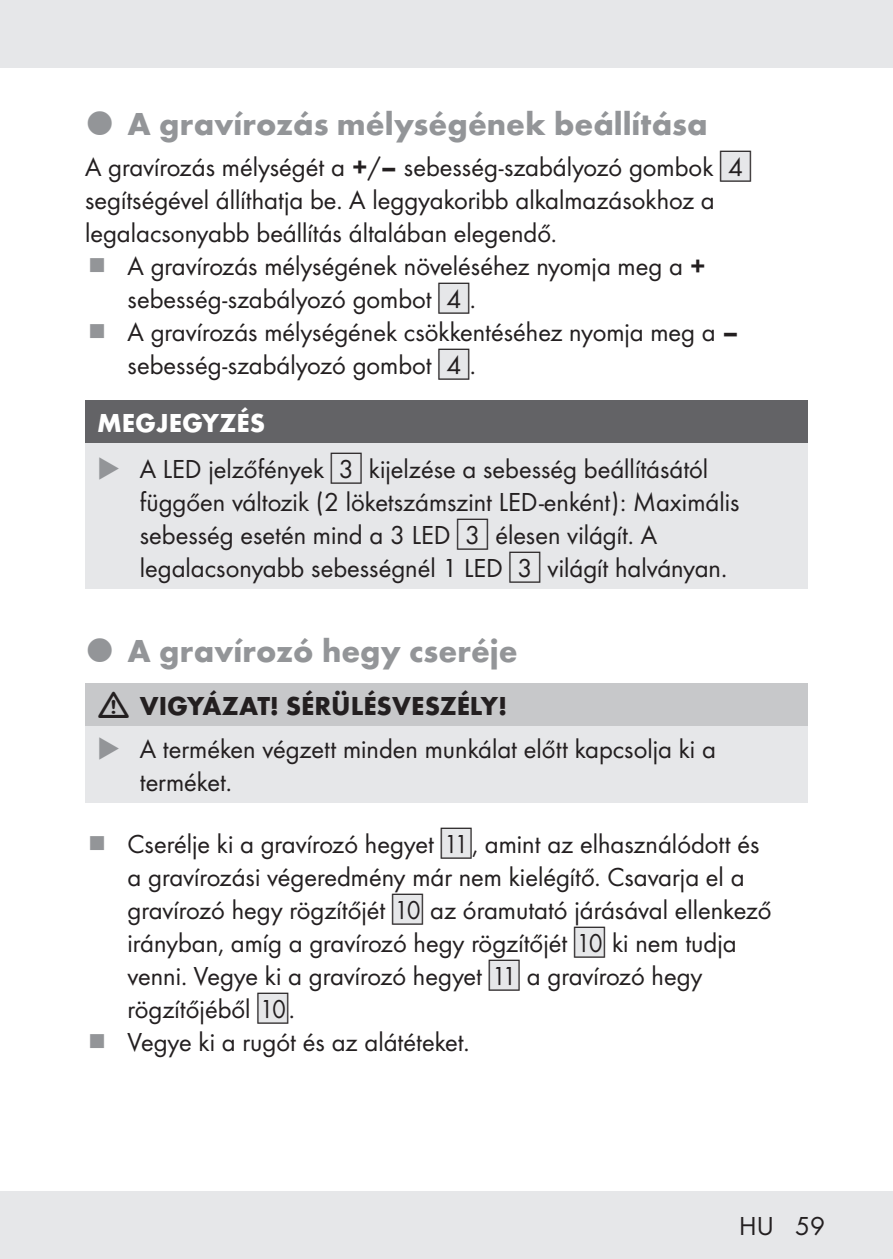
<style>
.page{position:relative;width:893px;height:1259px;background:#fff}
.page>*{position:absolute;margin:0;border:0;box-sizing:border-box;transform-origin:0 0}
.t1{font:700 33px "Futura";color:#939598}
.Body{font:27px/33px "Futura Boo";color:#231f20}
.t2{font:700 27px "Futura";color:#231f20}
.Body-2{font:700 27px "Futura";color:#fff}
.s1{font-family:"Futura";font-weight:700}
.s2{font-family:"IMP Lidl Num Box";font-size:23.7px;color:#e6e7e9}
.s3{font-family:"IMP Lidl Num Box";font-size:23.7px}
.s4{color:#939598}
</style>
<div class="page">
<div style="left:0;top:1191px;width:893px;height:68px;background:#e6e7e9"></div>
<div style="left:0;top:0;width:893px;height:68px;background:#e6e7e9"></div>
<div style="left:85px;top:400px;width:723px;height:44px;background:#636366"></div>
<div style="left:85px;top:444px;width:723px;height:145px;background:#e6e7e9"></div>
<div style="left:85px;top:682px;width:723px;height:44px;background:#c7c8ca"></div>
<div style="left:85px;top:726px;width:723px;height:77px;background:#e6e7e9"></div>
<p class="t1" style="left:128px;top:99px;width:581px">A gravírozás mélységének beállítása</p>
<p class="Body" style="left:85px;top:149px;width:668px">A gravírozás mélységét a <span class="s1">+</span>/<span class="s1">–</span> sebesség-szabályozó gombok <span class="s2">[</span><span class="s3">4] </span>segítségével állíthatja be. A leggyakoribb alkalmazásokhoz a legalacsonyabb beállítás általában elegendő.</p>
<p class="Body" style="left:128px;top:248px;width:580px">A gravírozás mélységének növeléséhez nyomja meg a <span class="s1">+ </span>sebesség-szabályozó gombot <span class="s2">[</span><span class="s3">4]</span>.</p>
<p class="Body" style="left:128px;top:314px;width:613px">A gravírozás mélységének csökkentéséhez nyomja meg a <span class="s1">– </span>sebesség-szabályozó gombot <span class="s2">[</span><span class="s3">4]</span>.</p>
<p class="Body-2" style="left:97px;top:403px;width:169px">MEGJEGYZÉS</p>
<p class="Body" style="left:140px;top:451px;width:601px;text-indent:-43px"><span class="s4">◆</span> A LED jelzőfények <span class="s2">[</span><span class="s3">3]</span> kijelzése a sebesség beállításától függően változik (2 löketszámszint LED-enként): Maximális sebesség esetén mind a 3 LED <span class="s2">[</span><span class="s3">3]</span> élesen világít. A legalacsonyabb sebességnél 1 LED <span class="s2">[</span><span class="s3">3]</span> világít halványan.</p>
<p class="t1" style="left:128px;top:627px;width:392px">A gravírozó hegy cseréje</p>
<p class="t2" style="left:140px;top:685px;width:369px">VIGYÁZAT! SÉRÜLÉSVESZÉLY!</p>
<p class="Body" style="left:140px;top:731px;width:578px;text-indent:-43px"><span class="s4">◆</span> A terméken végzett minden munkálat előtt kapcsolja ki a terméket.</p>
<p class="Body" style="left:128px;top:826px;width:646px">Cserélje ki a gravírozó hegyet <span class="s2">[</span><span class="s3">11]</span>, amint az elhasználódott és a gravírozási végeredmény már nem kielégítő. Csavarja el a gravírozó hegy rögzítőjét <span class="s2">[</span><span class="s3">10]</span> az óramutató járásával ellenkező irányban, amíg a gravírozó hegy rögzítőjét <span class="s2">[</span><span class="s3">10]</span> ki nem tudja venni. Vegye ki a gravírozó hegyet <span class="s2">[</span><span class="s3">11]</span> a gravírozó hegy rögzítőjéből <span class="s2">[</span><span class="s3">10]</span>.</p>
<p class="Body" style="left:128px;top:1024px;width:340px">Vegye ki a rugót és az alátéteket.</p>
<p class="Body" style="left:739px;top:1208px;width:87px">HU 59</p>
</div>
